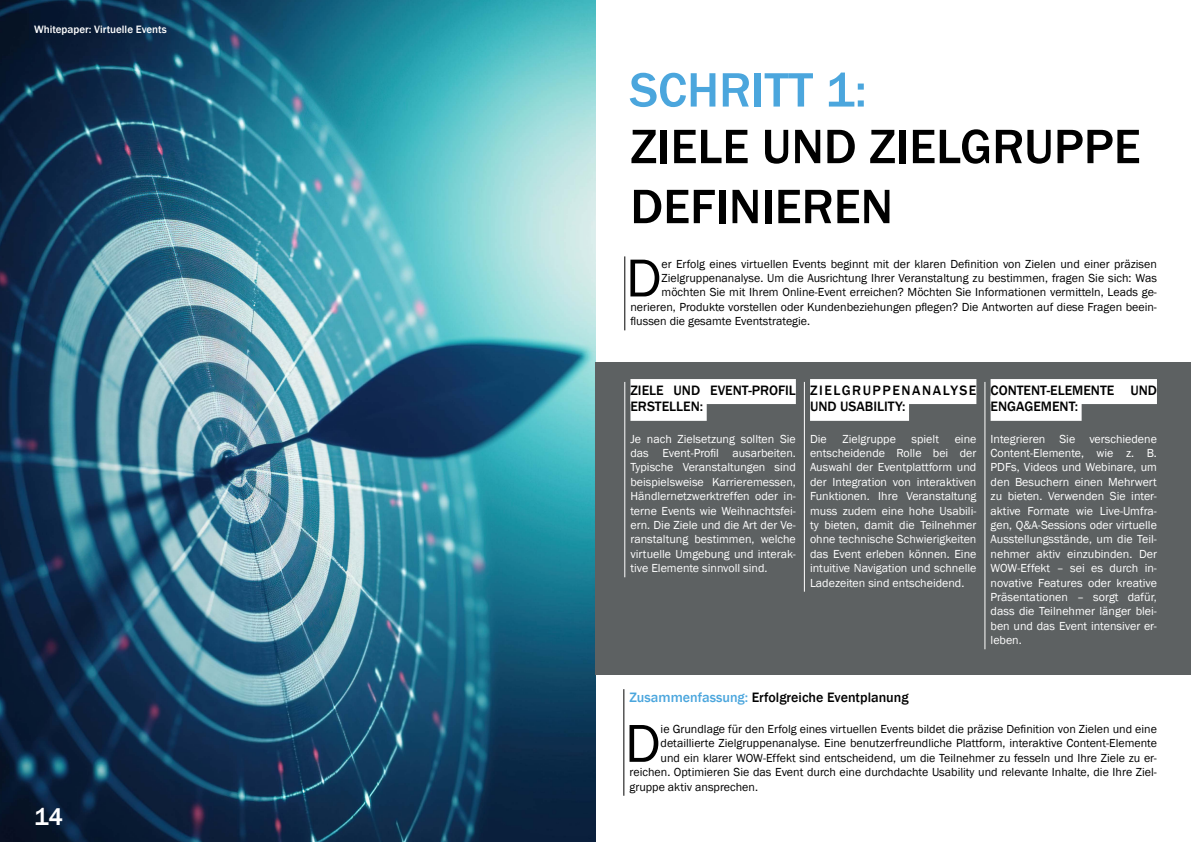
<style>
.page{position:relative;width:1191px;height:842px;background:#fff}
.page>*{position:absolute;margin:0;border:0;box-sizing:border-box;transform-origin:0 0}
.t1{font:55.2px "Franklin Gothic";color:#000}
.t2{font:500 50px/60px "Franklin Gothic";color:#000}
.t3{font:500 50px "Franklin Gothic";color:#4ba6dd}
.t4{font:500 25px "Franklin Gothic";color:#fff}
.t5{font:500 14px/16.8px "Franklin Gothic";color:#000}
.t6{font:500 14px/16.8px "Franklin Gothic";letter-spacing:.105em;color:#000}
.t7{font:12px/14.4px "Franklin Gothic";color:#fff;text-align:justify}
.t8{font:12px "Franklin Gothic";color:#000}
.t9{font:500 11px "Franklin Gothic";color:#fff}
.s1{color:#4ba6dd}
</style>
<div class="page">
<hr style="left:624px;top:256px;width:1px;height:74px;background:#000">
<img style="left:0;top:0;width:595px;height:842px">
<div style="left:595px;top:362px;width:596px;height:312px;background:#5d6162"></div>
<hr style="left:624px;top:382px;width:1px;height:195px;background:#fff">
<div style="left:630px;top:379px;width:166px;height:25px;background:#fff"></div>
<div style="left:630px;top:396px;width:76px;height:25px;background:#fff"></div>
<hr style="left:804px;top:382px;width:1px;height:210px;background:#fff">
<div style="left:810px;top:379px;width:166px;height:25px;background:#fff"></div>
<div style="left:810px;top:396px;width:99px;height:25px;background:#fff"></div>
<hr style="left:984px;top:382px;width:1px;height:267px;background:#fff">
<div style="left:990px;top:379px;width:167px;height:25px;background:#fff"></div>
<div style="left:990px;top:396px;width:91px;height:25px;background:#fff"></div>
<hr style="left:623px;top:689px;width:1px;height:107px;background:#000">
<p class="t9" style="left:34px;top:23px;width:134px">Whitepaper: Virtuelle Events</p>
<h3 class="t4" style="left:34px;top:801px;width:31px">14</h3>
<h2 class="t3" style="left:629px;top:59px;width:239px">SCHRITT 1:</h2>
<h2 class="t2" style="left:630px;top:117px;width:511px">ZIELE UND ZIELGRUPPE<br>DEFINIEREN</h2>
<h1 class="t1" style="left:626px;top:244px;width:37px">D</h1>
<p class="t8" style="left:661px;top:256px;width:497px">er Erfolg eines virtuellen Events beginnt mit der klaren Definition von Zielen und einer präzisen</p>
<p class="t8" style="left:661px;top:271px;width:497px">Zielgruppenanalyse. Um die Ausrichtung Ihrer Veranstaltung zu bestimmen, fragen Sie sich: Was</p>
<p class="t8" style="left:661px;top:285px;width:497px">möchten Sie mit Ihrem Online-Event erreichen? Möchten Sie Informationen vermitteln, Leads ge-</p>
<p class="t8" style="left:630px;top:299px;width:528px">nerieren, Produkte vorstellen oder Kundenbeziehungen pflegen? Die Antworten auf diese Fragen beein-</p>
<p class="t8" style="left:630px;top:314px;width:181px">flussen die gesamte Eventstrategie.</p>
<p class="t5" style="left:630px;top:382px;width:167px">ZIELE UND EVENT-PROFIL<br>ERSTELLEN:</p>
<p class="t7" style="left:630px;top:432px;width:167px">Je nach Zielsetzung sollten Sie das Event-Profil ausarbeiten.<br>Typische Veranstaltungen sind beispielsweise Karrieremessen, Händlernetzwerktreffen oder in&shy;terne Events wie Weihnachtsfei&shy;ern. Die Ziele und die Art der Ve&shy;ranstaltung bestimmen, welche virtuelle Umgebung und interak&shy;tive Elemente sinnvoll sind.</p>
<p class="t6" style="left:810px;top:382px;width:168px">ZIELGRUPPENANALYSE<br>UND USABILITY:</p>
<p class="t7" style="left:810px;top:432px;width:18px">Die</p>
<p class="t7" style="left:842px;top:432px;width:55px">Zielgruppe</p>
<p class="t7" style="left:911px;top:432px;width:29px">spielt</p>
<p class="t7" style="left:810px;top:432px;width:168px;text-indent:145px">eine entscheidende Rolle bei der Auswahl der Eventplattform und der Integration von interaktiven Funktionen. Ihre Veranstaltung muss zudem eine hohe Usabili&shy;ty bieten, damit die Teilnehmer ohne technische Schwierigkeiten das Event erleben können. Eine intuitive Navigation und schnelle Ladezeiten sind entscheidend.</p>
<p class="t5" style="left:990px;top:382px;width:168px">CONTENT-ELEMENTE UND<br>ENGAGEMENT:</p>
<p class="t7" style="left:990px;top:432px;width:168px">Integrieren Sie verschiedene Content-Elemente, wie z. B.<br>PDFs, Videos und Webinare, um den Besuchern einen Mehrwert zu bieten. Verwenden Sie inter&shy;aktive Formate wie Live-Umfra&shy;gen, Q&amp;A-Sessions oder virtuelle Ausstellungsstände, um die Teil&shy;nehmer aktiv einzubinden. Der WOW-Effekt – sei es durch in&shy;novative Features oder kreative Präsentationen – sorgt dafür, dass die Teilnehmer länger blei&shy;ben und das Event intensiver er&shy;leben.</p>
<p class="t5" style="left:629px;top:689px;width:281px"><span class="s1">Zusammenfassung:</span> Erfolgreiche Eventplanung</p>
<h1 class="t1" style="left:625px;top:709px;width:37px">D</h1>
<p class="t8" style="left:660px;top:721px;width:498px">ie Grundlage für den Erfolg eines virtuellen Events bildet die präzise Definition von Zielen und eine</p>
<p class="t8" style="left:660px;top:736px;width:498px">detaillierte Zielgruppenanalyse. Eine benutzerfreundliche Plattform, interaktive Content-Elemente</p>
<p class="t8" style="left:660px;top:750px;width:498px">und ein klarer WOW-Effekt sind entscheidend, um die Teilnehmer zu fesseln und Ihre Ziele zu er-</p>
<p class="t8" style="left:629px;top:765px;width:529px">reichen. Optimieren Sie das Event durch eine durchdachte Usability und relevante Inhalte, die Ihre Ziel-</p>
<p class="t8" style="left:629px;top:779px;width:130px">gruppe aktiv ansprechen.</p>
</div>
